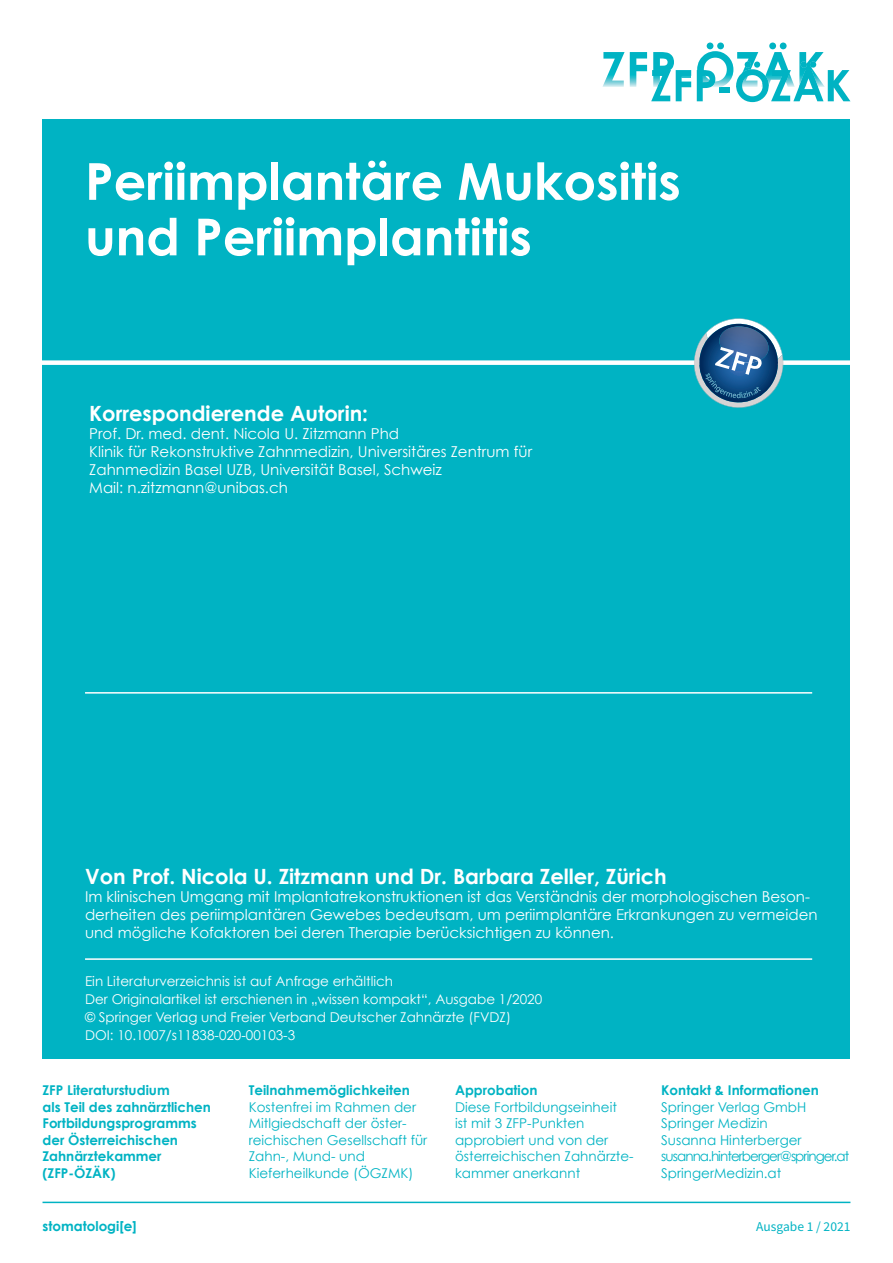
<style>
.page{position:relative;width:893px;height:1263px;background:#fff}
.page>*{position:absolute;margin:0;border:0;box-sizing:border-box;transform-origin:0 0}
.t1{font:700 51px/55.5px "Century Gothic";color:#fff}
.t2{font:700 21px "Century Gothic";color:#fff}
.t3{font:15px/18px "Century Gothic";color:#fff}
.t4{font:13.5px/16.5px "Century Gothic";color:#00b3c3}
.t5{font:13.5px/18px "Century Gothic";color:#fff}
.t6{font:700 13.5px/16.5px "Century Gothic";color:#00b3c3}
.t7{font:13.5px "Source Sans Pro";color:#00b3c3}
</style>
<div class="page">
<div style="left:43px;top:119px;width:807px;height:940px;background:#00b3c3"></div>
<hr style="left:43px;top:1201px;width:807px;height:2px;background:#00b3c3">
<div style="left:27px;top:360px;width:840px;height:5px;background:#fff"></div>
<svg style="left:602px;top:52px;width:89px;height:49px"></svg>
<svg style="left:697px;top:43px;width:153px;height:59px"></svg>
<svg style="left:689px;top:318px;width:99px;height:90px"></svg>
<hr style="left:85px;top:692px;width:727px;height:2px;background:#fff">
<hr style="left:85px;top:958px;width:727px;height:2px;background:#fff">
<h1 class="t1" style="left:85px;top:152px;width:597px">Periimplantäre Mukositis und Periimplantitis</h1>
<h2 class="t2" style="left:89px;top:400px;width:280px">Korrespondierende Autorin:</h2>
<p class="t3" style="left:89px;top:424px;width:444px">Prof. Dr. med. dent. Nicola U. Zitzmann Phd<br>Klinik für Rekonstruktive Zahnmedizin, Universitäres Zentrum für Zahnmedizin Basel UZB, Universität Basel, Schweiz<br>Mail: n.zitzmann@unibas.ch</p>
<h2 class="t2" style="left:85px;top:863px;width:583px">Von Prof. Nicola U. Zitzmann und Dr. Barbara Zeller, Zürich</h2>
<p class="t3" style="left:85px;top:887px;width:734px">Im klinischen Umgang mit Implantatrekonstruktionen ist das Verständnis der morphologischen Beson&shy;derheiten des periimplantären Gewebes bedeutsam, um periimplantäre Erkrankungen zu vermeiden und mögliche Kofaktoren bei deren Therapie berücksichtigen zu können.</p>
<p class="t5" style="left:85px;top:972px;width:459px">Ein Literaturverzeichnis ist auf Anfrage erhältlich<br>Der Originalartikel ist erschienen in „wissen kompakt“, Ausgabe 1/2020 © Springer Verlag und Freier Verband Deutscher Zahnärzte (FVDZ)<br>DOI: 10.1007/s11838-020-00103-3</p>
<p class="t6" style="left:43px;top:1081px;width:170px">ZFP Literaturstudium<br>als Teil des zahnärztlichen<br>Fortbildungsprogramms der Österreichischen<br>Zahnärztekammer (ZFP-ÖZÄK)</p>
<p class="t6" style="left:249px;top:1081px;width:163px">Teilnahmemöglichkeiten</p>
<p class="t4" style="left:249px;top:1098px;width:180px">Kostenfrei im Rahmen der<br>Mitlgiedschaft der öster&shy;reichischen Gesellschaft für<br>Zahn-, Mund- und<br>Kieferheilkunde (ÖGZMK)</p>
<p class="t6" style="left:43px;top:1217px;width:96px">stomatologi[e]</p>
<p class="t6" style="left:455px;top:1081px;width:84px">Approbation</p>
<p class="t4" style="left:455px;top:1098px;width:180px">Diese Fortbildungseinheit<br>ist mit 3 ZFP-Punkten approbiert und von der österreichischen Zahnärzte&shy;kammer anerkannt</p>
<p class="t6" style="left:661px;top:1081px;width:159px">Kontakt &amp; Informationen</p>
<p class="t4" style="left:661px;top:1098px;width:190px">Springer Verlag GmbH<br>Springer Medizin<br>Susanna Hinterberger susanna.hinterberger@springer.at<br>SpringerMedizin.at</p>
<p class="t7" style="left:756px;top:1217px;width:96px">Ausgabe 1 / 2021</p>
</div>
